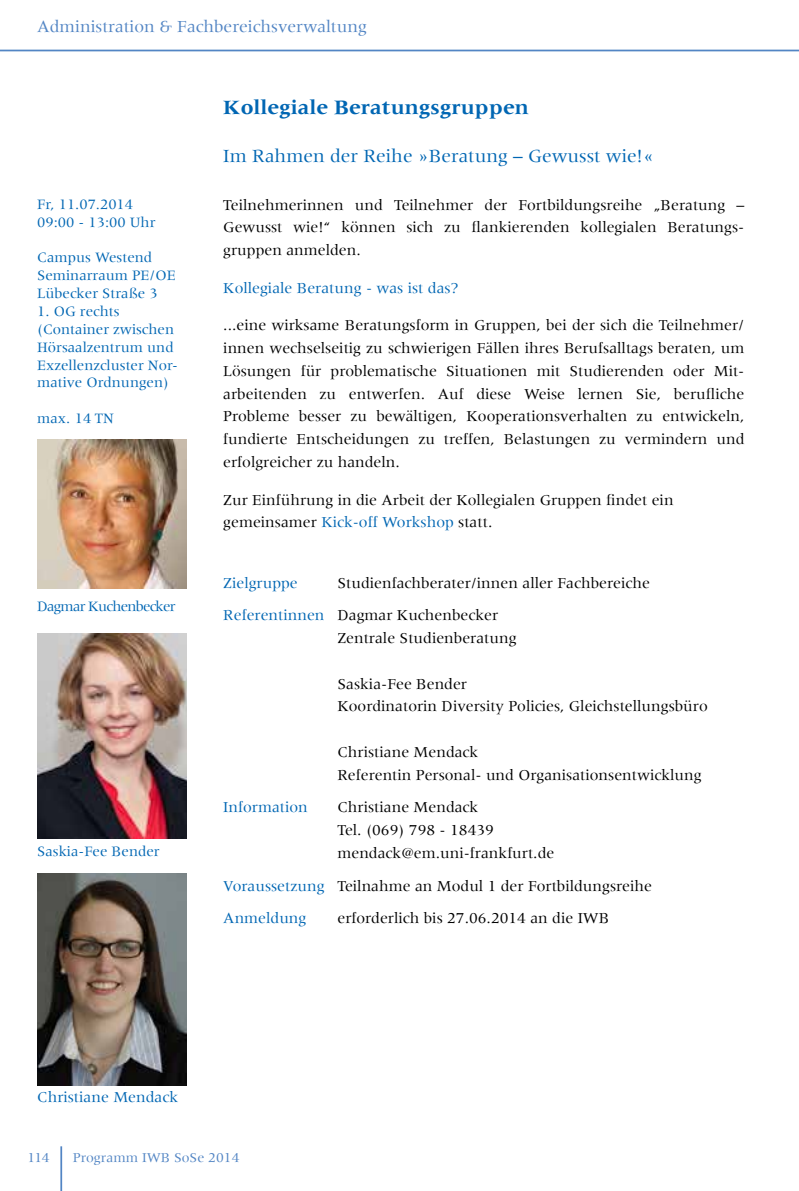
<style>
.page{position:relative;width:799px;height:1191px;background:#fff}
.page>*{position:absolute;margin:0;border:0;box-sizing:border-box;transform-origin:0 0}
.t1{font:700 21px "Meridien";color:#0066b3}
.t2{font:19.25px "Meridien";color:#0066b3}
.t3{font:17.5px "Meridien";color:#5285c4}
.t4{font:15.75px/22.8px "Meridien";color:#000}
.t5{font:15.75px "Meridien";color:#0066b3}
.t6{font:14.88px/17.8px "Meridien";color:#0066b3}
.t7{font:14.88px "Meridien";letter-spacing:-.05em;color:#0066b3}
.t8{font:14px "Meridien";color:#5285c4}
.s1{color:#0066b3}
</style>
<div class="page">
<hr style="left:0;top:50px;width:799px;height:1px;background:#5285c4">
<hr style="left:60px;top:1146px;width:2px;height:45px;background:#5285c4">
<img style="left:37px;top:634px;width:149px;height:204px">
<img style="left:37px;top:873px;width:149px;height:212px">
<img style="left:37px;top:439px;width:149px;height:149px">
<p class="t3" style="left:37px;top:17px;width:331px">Administration &amp; Fachbereichsverwaltung</p>
<p class="t6" style="left:37px;top:195px;width:120px">Fr, 11.07.2014<br>09:00 - 13:00 Uhr</p>
<p class="t6" style="left:37px;top:249px;width:140px">Campus Westend<br>Seminarraum PE/OE<br>Lübecker Straße 3</p>
<p class="t6" style="left:37px;top:302px;width:142px">1. OG rechts (Container zwischen<br>Hörsaalzentrum und<br>Exzellenzcluster Nor&shy;mative Ordnungen)</p>
<p class="t6" style="left:37px;top:409px;width:78px">max. 14 TN</p>
<p class="t7" style="left:37px;top:598px;width:140px">Dagmar Kuchenbecker</p>
<p class="t6" style="left:37px;top:842px;width:124px">Saskia-Fee Bender</p>
<h1 class="t1" style="left:223px;top:95px;width:307px">Kollegiale Beratungsgruppen</h1>
<p class="t2" style="left:223px;top:145px;width:432px">Im Rahmen der Reihe »Beratung – Gewusst wie!«</p>
<p class="t4" style="left:223px;top:193px;width:522px;text-align:justify">Teilnehmerinnen und Teilnehmer der Fortbildungsreihe „Beratung – Gewusst wie!“ können sich zu flankierenden kollegialen Beratungs&shy;gruppen anmelden.</p>
<p class="t5" style="left:223px;top:279px;width:237px">Kollegiale Beratung - was ist das?</p>
<p class="t4" style="left:223px;top:314px;width:522px;text-align:justify">...eine wirksame Beratungsform in Gruppen, bei der sich die Teilnehmer/ innen wechselseitig zu schwierigen Fällen ihres Berufsalltags beraten, um Lösungen für problematische Situationen mit Studierenden oder Mit&shy;arbeitenden zu entwerfen. Auf diese Weise lernen Sie, berufliche Probleme besser zu bewältigen, Kooperationsverhalten zu entwickeln, fundierte Entscheidungen zu treffen, Belastungen zu vermindern und erfolgreicher zu handeln.</p>
<p class="t4" style="left:223px;top:488px;width:452px">Zur Einführung in die Arbeit der Kollegialen Gruppen findet ein gemeinsamer <span class="s1">Kick-off Workshop</span> statt.</p>
<p class="t4" style="left:223px;top:566px;width:428px;line-height:32.7px;text-indent:114px">Studienfachberater/innen aller Fachbereiche<br><span class="s1">Referentinnen</span> Dagmar Kuchenbecker</p>
<p class="t4" style="left:337px;top:626px;width:181px">Zentrale Studienberatung</p>
<p class="t4" style="left:337px;top:672px;width:372px">Saskia-Fee Bender<br>Koordinatorin Diversity Policies, Gleichstellungsbüro</p>
<p class="t4" style="left:337px;top:740px;width:366px">Christiane Mendack<br>Referentin Personal- und Organisationsentwicklung</p>
<p class="t5" style="left:223px;top:798px;width:86px">Information</p>
<p class="t4" style="left:337px;top:796px;width:218px">Christiane Mendack<br>Tel. (069) 798 - 18439 mendack@em.uni-frankfurt.de</p>
<p class="t4" style="left:223px;top:869px;width:430px;line-height:32.7px"><span class="s1">Voraussetzung</span> Teilnahme an Modul 1 der Fortbildungsreihe<br><span class="s1">Anmeldung</span></p>
<p class="t5" style="left:223px;top:574px;width:76px">Zielgruppe</p>
<p class="t4" style="left:337px;top:906px;width:273px">erforderlich bis 27.06.2014 an die IWB</p>
<p class="t5" style="left:37px;top:1088px;width:142px">Christiane Mendack</p>
<p class="t8" style="left:27px;top:1150px;width:24px">114</p>
<p class="t8" style="left:73px;top:1150px;width:168px">Programm IWB SoSe 2014</p>
</div>
